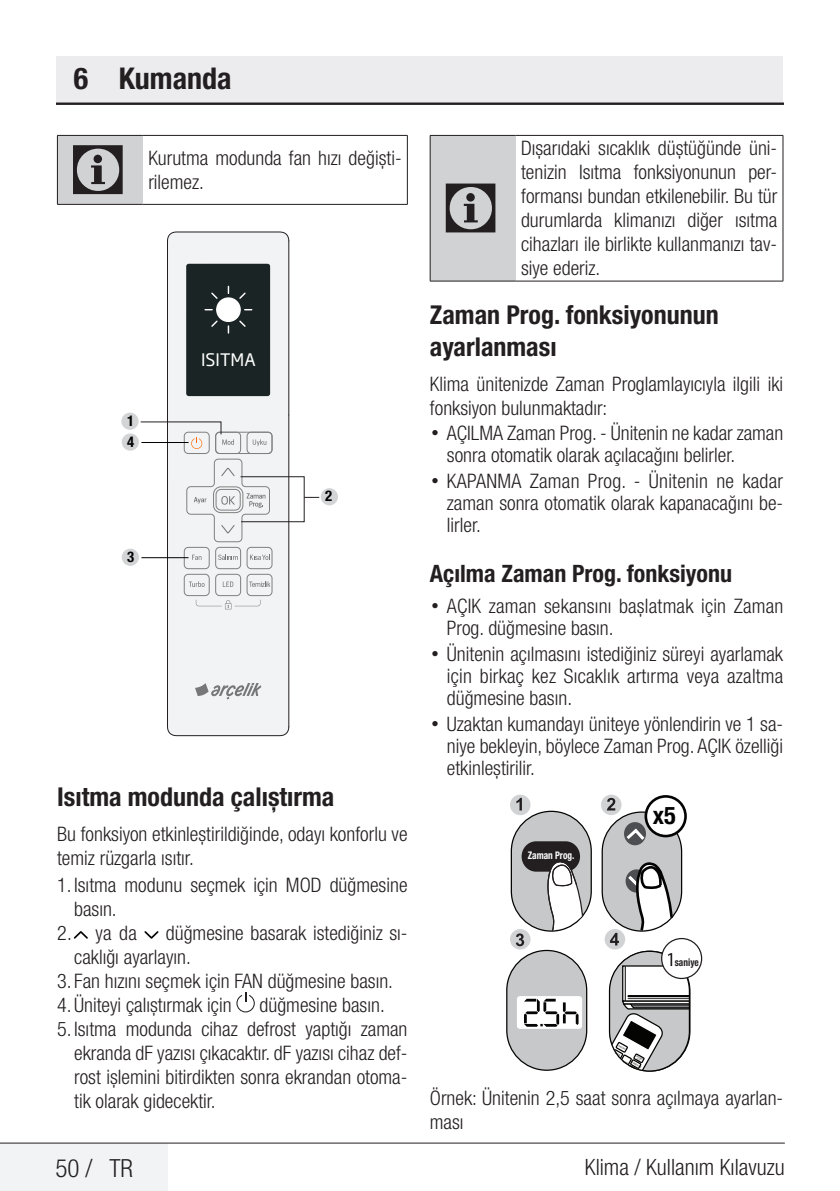
<style>
.page{position:relative;width:840px;height:1191px;background:#fff}
.page>*{position:absolute;margin:0;border:0;box-sizing:border-box;transform-origin:0 0}
.t1{font:72px "ZIWARNUN";color:#231f20}
.Unite_Baslik_Icerik{font:700 condensed 30px "Helvetica Neue LT Pro";color:#231f20}
.Alt_Baslik_Icerik{font:700 condensed 26px/31.2px "Helvetica Neue LT Pro";color:#231f20}
.t2{font:300 condensed 25px "Helvetica Neue LT Pro";color:#231f20}
.t3{font:700 condensed 24.4px "Helvetica Neue";color:#030303}
.Alt_Baslik_Alti_Icer{font:700 condensed 24px "Helvetica Neue LT Pro";color:#231f20}
.t4{font:300 condensed 22.4px "Helvetica Neue LT Pro";color:#231f20}
.Duz_Metin{font:300 condensed 20px/24px "Helvetica Neue LT Pro";color:#231f20}
.t5{font:17px "Soho Gothic Pro";color:#fff}
.t6{font:700 condensed 14.8px/21px "Helvetica Neue LT Std";color:#030303}
.t7{font:700 condensed 10.4px "Helvetica Neue";color:#fff;scale:.89 1}
.t8{font:700 condensed 10.4px "Helvetica Neue";color:#231f20;scale:.89 1}
.s1{font-family:"Soho Gothic Pro";font-stretch:normal}
</style>
<div class="page">
<div style="left:0;top:1143px;width:168px;height:48px;background:#f2f3f4"></div>
<hr style="left:0;top:1142px;width:784px;height:1px;background:#231f20">
<div style="left:57px;top:57px;width:725px;height:47px;background:#ececee"></div>
<hr style="left:57px;top:102px;width:725px;height:3px;background:#231f20">
<div style="left:57px;top:135px;width:86px;height:69px;background:#d1d2d4"></div>
<hr style="left:57px;top:135px;width:86px;height:1px;background:#231f20">
<hr style="left:57px;top:136px;width:1px;height:68px;background:#231f20">
<hr style="left:143px;top:135px;width:264px;height:1px;background:#231f20">
<hr style="left:407px;top:136px;width:1px;height:68px;background:#231f20">
<hr style="left:57px;top:204px;width:86px;height:1px;background:#231f20">
<hr style="left:143px;top:204px;width:264px;height:1px;background:#231f20">
<div style="left:167px;top:231px;width:122px;height:505px;background:#f2f3f4"></div>
<svg style="left:195px;top:683px;width:66px;height:16px"></svg>
<svg style="left:186px;top:264px;width:84px;height:132px;background:#283030"></svg>
<div style="left:121px;top:412px;width:17px;height:18px;background:#d3d4d5;border-radius:50%"></div>
<svg style="left:140px;top:421px;width:132px;height:188px"></svg>
<div style="left:122px;top:433px;width:17px;height:18px;background:#d3d4d5;border-radius:50%"></div>
<hr style="left:141px;top:442px;width:47px;height:1px;background:#000">
<div style="left:122px;top:548px;width:17px;height:18px;background:#d3d4d5;border-radius:50%"></div>
<hr style="left:141px;top:557px;width:47px;height:1px;background:#000">
<div style="left:320px;top:488px;width:18px;height:17px;background:#d3d4d5;border-radius:50%"></div>
<div style="left:240px;top:476px;width:64px;height:46px;border:1px solid #231f20"></div>
<svg style="left:304px;top:497px;width:15px;height:1px"></svg>
<svg style="left:73px;top:931px;width:15px;height:8px"></svg>
<svg style="left:144px;top:931px;width:15px;height:8px"></svg>
<svg style="left:236px;top:992px;width:19px;height:20px"></svg>
<div style="left:430px;top:135px;width:85px;height:146px;background:#d1d2d4"></div>
<hr style="left:429px;top:135px;width:86px;height:1px;background:#231f20">
<hr style="left:429px;top:136px;width:1px;height:145px;background:#231f20">
<hr style="left:515px;top:135px;width:267px;height:1px;background:#231f20">
<hr style="left:782px;top:136px;width:1px;height:145px;background:#231f20">
<hr style="left:429px;top:281px;width:86px;height:1px;background:#231f20">
<hr style="left:515px;top:281px;width:267px;height:1px;background:#231f20">
<div style="left:511px;top:811px;width:80px;height:120px;background:#c6c8c9;border-radius:40px"></div>
<div style="left:510px;top:810px;width:81px;height:121px;border:1px solid #040503;border-radius:40px"></div>
<div style="left:521px;top:841px;width:58px;height:30px;background:#231f20;border-radius:15px"></div>
<div style="left:506px;top:950px;width:80px;height:120px;background:#c6c8c9;border-radius:40px"></div>
<div style="left:506px;top:949px;width:81px;height:121px;border:1px solid #040503;border-radius:40px"></div>
<div style="left:516px;top:996px;width:65px;height:32px;background:#fff;border-radius:3px"></div>
<div style="left:660px;top:938px;width:41px;height:41px;border:1px solid #231f20;border-radius:50%"></div>
<svg style="left:544px;top:860px;width:39px;height:72px"></svg>
<div style="left:509px;top:794px;width:21px;height:21px;background:#d1d2d4;border-radius:50%"></div>
<svg style="left:516px;top:798px;width:5px;height:12px"></svg>
<div style="left:509px;top:929px;width:21px;height:20px;background:#d1d2d4;border-radius:50%"></div>
<svg style="left:516px;top:933px;width:8px;height:13px"></svg>
<svg style="left:600px;top:794px;width:21px;height:21px"></svg>
<svg style="left:606px;top:798px;width:9px;height:12px"></svg>
<div style="left:604px;top:929px;width:20px;height:20px;background:#d1d2d4;border-radius:50%"></div>
<svg style="left:610px;top:933px;width:8px;height:12px"></svg>
<svg style="left:524px;top:998px;width:54px;height:28px"></svg>
<svg style="left:609px;top:953px;width:81px;height:119px"></svg>
<div style="left:602px;top:812px;width:79px;height:119px;background:#c6c8c9;border-radius:40px"></div>
<div style="left:601px;top:811px;width:80px;height:120px;border:1px solid #040503;border-radius:40px"></div>
<div style="left:645px;top:796px;width:40px;height:40px;background:#fff;border-radius:50%"></div>
<div style="left:644px;top:795px;width:42px;height:42px;border:3px solid #030303;border-radius:50%"></div>
<div style="left:623px;top:822px;width:22px;height:23px;background:#4d4e52;border-radius:50%"></div>
<svg style="left:624px;top:827px;width:21px;height:14px"></svg>
<svg style="left:626px;top:862px;width:47px;height:70px"></svg>
<p class="Unite_Baslik_Icerik" style="left:74px;top:60px;width:159px">6 Kumanda</p>
<p class="t1" style="left:69px;top:132px;width:63px">C</p>
<p class="Duz_Metin" style="left:148px;top:146px;width:255px">Kurutma modunda fan hızı değişti&shy;rilemez.</p>
<p class="t6" style="left:127px;top:410px;width:9px">1<br>4</p>
<p class="t6" style="left:127px;top:546px;width:9px">3</p>
<p class="t5" style="left:201px;top:347px;width:56px">ISITMA</p>
<p class="t6" style="left:325px;top:485px;width:9px">2</p>
<p class="Alt_Baslik_Icerik" style="left:57px;top:780px;width:278px">Isıtma modunda çalıştırma</p>
<p class="Duz_Metin" style="left:57px;top:822px;width:352px">Bu fonksiyon etkinleştirildiğinde, odayı konforlu ve temiz rüzgarla ısıtır.</p>
<p class="Duz_Metin" style="left:74px;top:873px;width:334px;text-indent:-17px">1. Isıtma modunu seçmek için MOD düğmesine basın.</p>
<p class="Duz_Metin" style="left:57px;top:921px;width:81px">2. ya da</p>
<p class="Duz_Metin" style="left:74px;top:921px;width:334px;text-indent:92px">düğmesine basarak istediğiniz sı&shy;caklığı ayarlayın.</p>
<p class="Duz_Metin" style="left:57px;top:969px;width:337px">3. Fan hızını seçmek için FAN düğmesine basın.</p>
<p class="Duz_Metin" style="left:57px;top:993px;width:176px">4. Üniteyi çalıştırmak için</p>
<p class="Duz_Metin" style="left:259px;top:993px;width:127px">düğmesine basın.</p>
<p class="Duz_Metin" style="left:74px;top:1017px;width:334px;text-align:justify;text-indent:-17px">5. Isıtma modunda cihaz defrost yaptığı zaman ekranda dF yazısı çıkacaktır. dF yazısı cihaz def&shy;rost işlemini bitirdikten sonra ekrandan otoma&shy;tik olarak gidecektir.</p>
<p class="Duz_Metin" style="left:521px;top:136px;width:257px;text-align:justify">Dışarıdaki sıcaklık düştüğünde üni&shy;tenizin Isıtma fonksiyonunun per&shy;formansı bundan etkilenebilir. Bu tür durumlarda klimanızı diğer ısıtma cihazları ile birlikte kullanmanızı tav&shy;siye ederiz.</p>
<p class="Alt_Baslik_Icerik" style="left:429px;top:299px;width:290px">Zaman Prog. fonksiyonunun ayarlanması</p>
<p class="Duz_Metin" style="left:429px;top:372px;width:354px">Klima ünitenizde Zaman Proglamlayıcıyla ilgili iki fonksiyon bulunmaktadır:</p>
<p class="Duz_Metin" style="left:446px;top:421px;width:337px;line-height:22px;text-indent:-17px"><span class="s1">•</span> AÇILMA Zaman Prog. - Ünitenin ne kadar zaman sonra otomatik olarak açılacağını belirler.</p>
<p class="Duz_Metin" style="left:446px;top:470px;width:337px;line-height:22px;text-align:justify;text-indent:-17px"><span class="s1">•</span> KAPANMA Zaman Prog. - Ünitenin ne kadar zaman sonra otomatik olarak kapanacağını be&shy;lirler.</p>
<p class="Alt_Baslik_Alti_Icer" style="left:429px;top:559px;width:303px">Açılma Zaman Prog. fonksiyonu</p>
<p class="Duz_Metin" style="left:446px;top:594px;width:338px;line-height:22px;text-indent:-17px"><span class="s1">•</span> AÇIK zaman sekansını başlatmak için Zaman<br>Prog. düğmesine basın.</p>
<p class="Duz_Metin" style="left:446px;top:642px;width:338px;line-height:22px;text-align:justify;text-indent:-17px"><span class="s1">•</span> Ünitenin açılmasını istediğiniz süreyi ayarlamak için birkaç kez Sıcaklık artırma veya azaltma düğmesine basın.</p>
<p class="Duz_Metin" style="left:446px;top:713px;width:337px;line-height:22px;text-align:justify;text-indent:-17px"><span class="s1">•</span> Uzaktan kumandayı üniteye yönlendirin ve 1 sa&shy;niye bekleyin, böylece Zaman Prog. AÇIK özelliği etkinleştirilir.</p>
<p class="t3" style="left:652px;top:800px;width:24px">x5</p>
<p class="t7" style="left:527px;top:849px;width:54px">Zaman Prog.</p>
<p class="t1" style="left:441px;top:170px;width:63px">C</p>
<p class="t8" style="left:674px;top:956px;width:28px">saniye</p>
<p class="Duz_Metin" style="left:429px;top:1085px;width:354px">Örnek: Ünitenin 2,5 saat sonra açılmaya ayarlan&shy;ması</p>
<p class="t2" style="left:55px;top:1154px;width:79px">50 / TR</p>
<p class="t4" style="left:584px;top:1153px;width:201px">Klima / Kullanım Kılavuzu</p>
</div>
